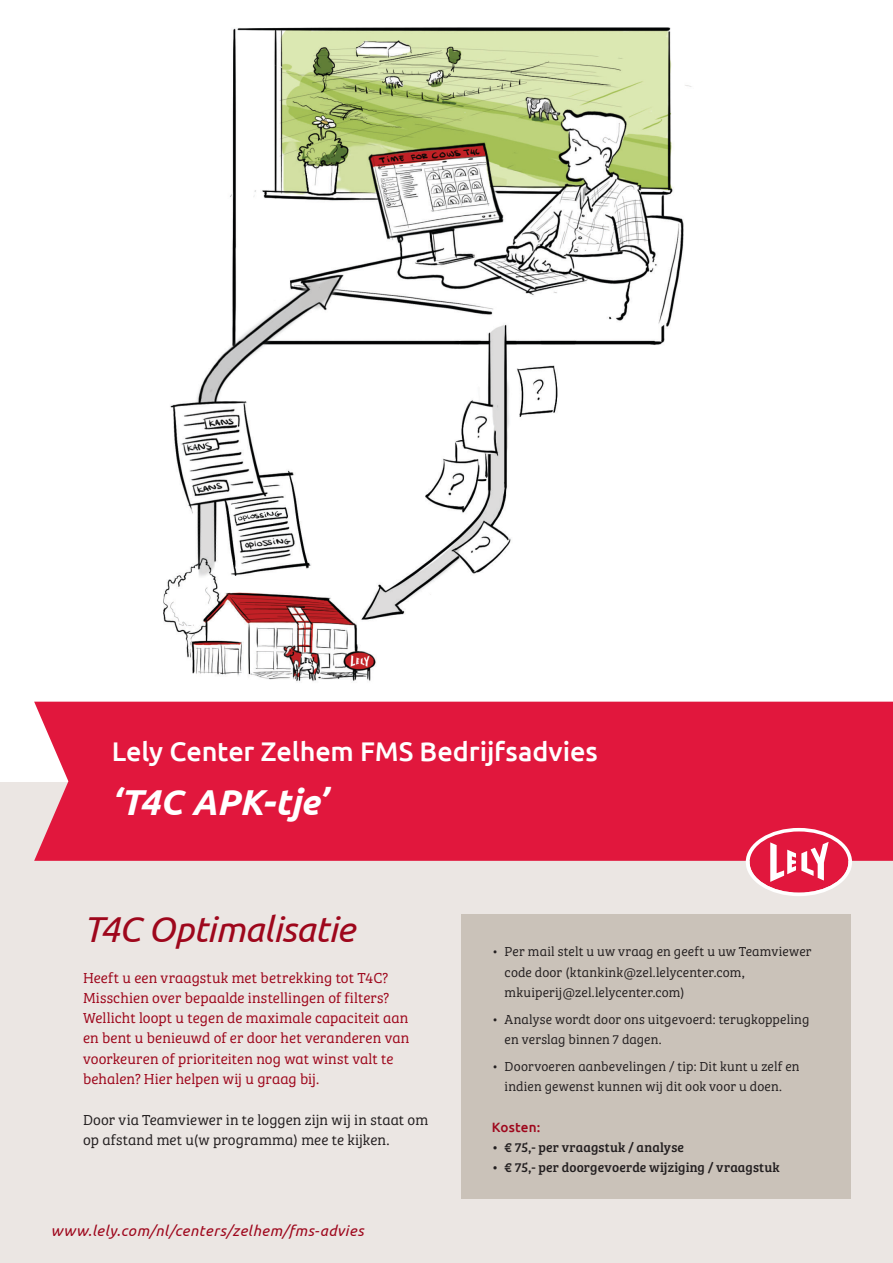
<style>
.page{position:relative;width:893px;height:1263px;background:#ebe6e3}
.page>*{position:absolute;margin:0;border:0;box-sizing:border-box;transform-origin:0 0}
.t1{font:italic 36px "Ubuntu";letter-spacing:-.015em;color:#9e071c}
.t2{font:italic 700 36px "Ubuntu";letter-spacing:-.005em;color:#fff}
.t3{font:500 27px "Ubuntu";letter-spacing:-.005em;color:#fff}
.t4{font:300 15px/20.2px "Bree Serif";letter-spacing:.005em;color:#9e071c}
.t5{font:300 15px/20.2px "Bree Serif";letter-spacing:.005em;color:#231f20}
.t6{font:italic 15px "Ubuntu";letter-spacing:.035em;color:#9e071c}
.t7{font:300 13.5px/20.2px "Bree Serif";letter-spacing:.01em;color:#231f20}
.t8{font:13.5px "Bree Serif";letter-spacing:.01em;color:#231f20}
.t9{font:500 13.5px "Ubuntu";letter-spacing:.01em;color:#9e071c}
</style>
<div class="page">
<div style="left:0;top:0;width:893px;height:781px;background:#fff"></div>
<img style="left:108px;top:27px;width:681px;height:675px">
<div style="left:461px;top:914px;width:389px;height:285px;background:#cac2b9"></div>
<div style="left:34px;top:702px;width:859px;height:159px;background:#e1173d"></div>
<svg style="left:746px;top:828px;width:106px;height:68px;background:#e9677f"></svg>
<h2 class="t3" style="left:112px;top:734px;width:488px">Lely Center Zelhem FMS Bedrijfsadvies</h2>
<h1 class="t2" style="left:112px;top:780px;width:217px">‘T4C APK-tje’</h1>
<h1 class="t1" style="left:83px;top:907px;width:274px">T4C Optimalisatie</h1>
<p class="t4" style="left:83px;top:967px;width:328px">Heeft u een vraagstuk met betrekking tot T4C?<br>Misschien over bepaalde instellingen of filters?<br>Wellicht loopt u tegen de maximale capaciteit aan en bent u benieuwd of er door het veranderen van voorkeuren of prioriteiten nog wat winst valt te behalen? Hier helpen wij u graag bij.</p>
<p class="t5" style="left:83px;top:1108px;width:347px">Door via Teamviewer in te loggen zijn wij in staat om op afstand met u(w programma) mee te kijken.</p>
<p class="t6" style="left:51px;top:1221px;width:314px">www.lely.com/nl/centers/zelhem/fms-advies</p>
<p class="t7" style="left:505px;top:941px;width:309px;text-indent:-13px">• Per mail stelt u uw vraag en geeft u uw Teamviewer code door (ktankink@zel.lelycenter.com, mkuiperij@zel.lelycenter.com)</p>
<p class="t7" style="left:505px;top:1008px;width:306px;text-indent:-13px">• Analyse wordt door ons uitgevoerd: terugkoppeling en verslag binnen 7 dagen.</p>
<p class="t7" style="left:492px;top:1055px;width:309px;text-align:center">• Doorvoeren aanbevelingen / tip: Dit kunt u zelf en indien gewenst kunnen wij dit ook voor u doen.</p>
<p class="t9" style="left:492px;top:1118px;width:50px">Kosten:</p>
<p class="t8" style="left:492px;top:1137px;width:194px">• € 75,- per vraagstuk / analyse</p>
<p class="t8" style="left:492px;top:1157px;width:289px">• € 75,- per doorgevoerde wijziging / vraagstuk</p>
</div>
